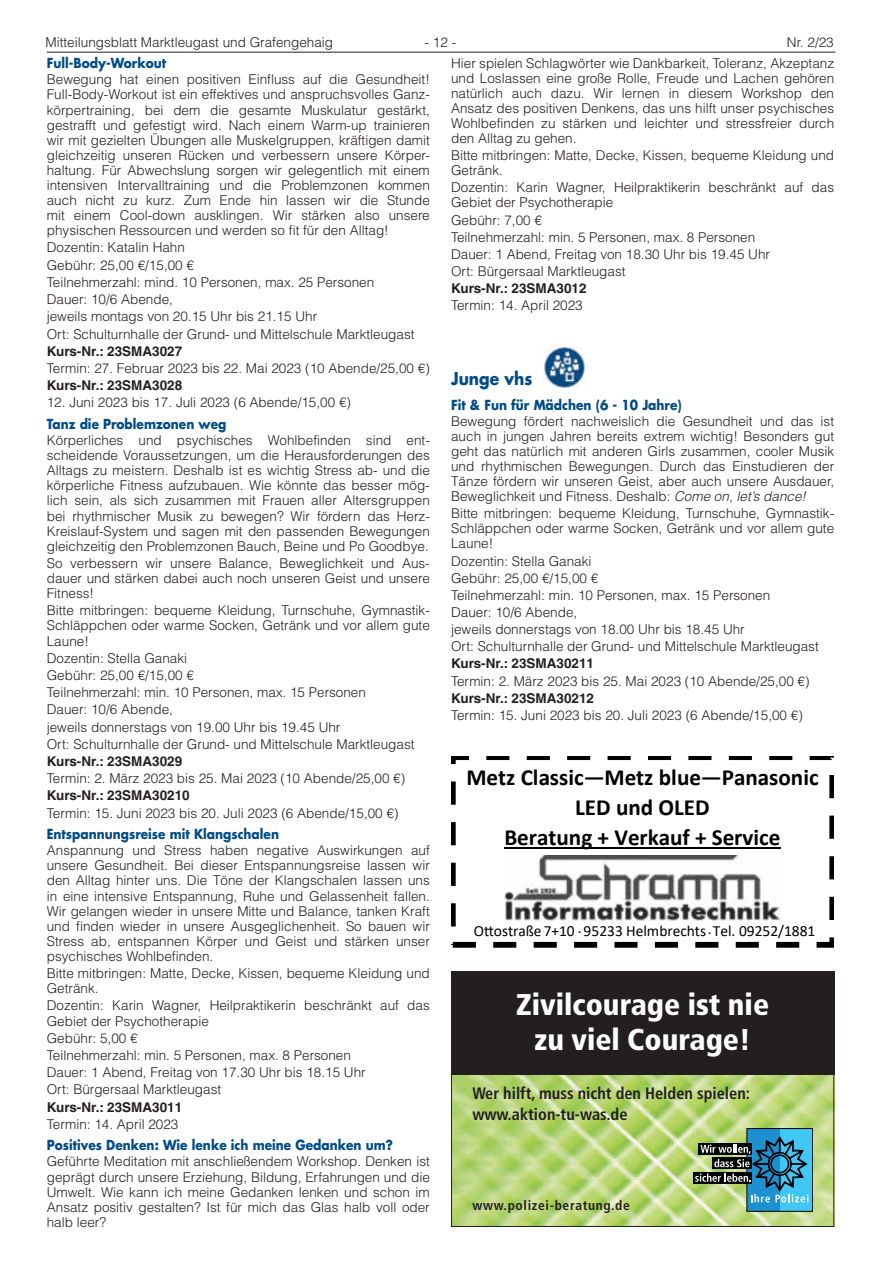
<style>
.page{position:relative;width:881px;height:1263px;background:#fff}
.page>*{position:absolute;margin:0;border:0;box-sizing:border-box;transform-origin:0 0}
.t1{font:900 condensed 30px/34.5px "Frutiger";color:#fff;text-align:center}
.t2{font:700 23.25px "Calibri";color:#000}
.t3{font:700 23.1px/30px "Calibri";color:#000;text-align:center}
.t4{font:700 17.25px "Futura LT";color:#004b87;scale:.9 1}
.t5{font:700 condensed 16.5px/21px "Frutiger";color:#231f20}
.t6{font:15.6px "Calibri";color:#000}
.t7{font:15.45px "Calibri";color:#000}
.t8{font:300 13.5px/15.1px "Helvetica LT";color:#231f20;text-align:justify}
.t9{font:700 13.5px "Helvetica LT";color:#231f20}
.t10{font:700 13.5px "Futura LT";color:#004b87;scale:.9 1}
.t11{font:700 condensed 13.5px "Frutiger";letter-spacing:.05em;color:#231f20}
.s1{font-style:italic}
</style>
<div class="page">
<hr style="left:47px;top:52px;width:788px;height:1px;background:#231f20">
<img style="left:543px;top:346px;width:42px;height:43px">
<svg style="left:451px;top:757px;width:382px;height:191px"></svg>
<hr style="left:504px;top:847px;width:276px;height:2px;background:#000">
<img style="left:504px;top:856px;width:276px;height:65px">
<svg style="left:706px;top:922px;width:4px;height:13px"></svg>
<div style="left:542px;top:925px;width:10px;height:12px;background:#fff"></div>
<svg style="left:543px;top:921px;width:38px;height:16px"></svg>
<img style="left:453px;top:1075px;width:378px;height:150px">
<div style="left:451px;top:972px;width:382px;height:103px;background:#231f20"></div>
<div style="left:451px;top:972px;width:382px;height:255px;border:1px solid #231f20"></div>
<div style="left:746px;top:1128px;width:33px;height:83px;background:#1d90d0"></div>
<div style="left:779px;top:1128px;width:33px;height:83px;background:#40c7f4"></div>
<div style="left:692px;top:1172px;width:59px;height:12px;background:#000"></div>
<svg style="left:695px;top:1134px;width:114px;height:68px"></svg>
<p class="t8" style="left:45px;top:34px;width:289px">Mitteilungsblatt Marktleugast und Grafengehaig</p>
<p class="t8" style="left:424px;top:34px;width:33px">- 12 -</p>
<p class="t8" style="left:451px;top:31px;width:384px;line-height:21.3px;text-align:right">Nr. 2/23<br>Hier spielen Schlagwörter wie Dankbarkeit, Toleranz, Akzeptanz</p>
<p class="t8" style="left:451px;top:71px;width:384px">und Loslassen eine große Rolle, Freude und Lachen gehören natürlich auch dazu. Wir lernen in diesem Workshop den Ansatz des positiven Denkens, das uns hilft unser psychisches Wohlbefinden zu stärken und leichter und stressfreier durch den Alltag zu gehen.</p>
<p class="t8" style="left:451px;top:148px;width:384px">Bitte mitbringen: Matte, Decke, Kissen, bequeme Kleidung und<br>Getränk.</p>
<p class="t8" style="left:451px;top:180px;width:384px">Dozentin: Karin Wagner, Heilpraktikerin beschränkt auf das<br>Gebiet der Psychotherapie</p>
<p class="t8" style="left:451px;top:211px;width:320px;line-height:17.1px;text-align:left">Gebühr: 7,00 €<br>Teilnehmerzahl: min. 5 Personen, max. 8 Personen Dauer: 1 Abend, Freitag von 18.30 Uhr bis 19.45 Uhr Ort: Bürgersaal Marktleugast</p>
<p class="t9" style="left:451px;top:280px;width:137px">Kurs-Nr.: 23SMA3012</p>
<p class="t8" style="left:451px;top:298px;width:133px">Termin: 14. April 2023</p>
<p class="t10" style="left:47px;top:54px;width:134px">Full-Body-Workout</p>
<p class="t8" style="left:47px;top:72px;width:384px">Bewegung hat einen positiven Einfluss auf die Gesundheit!<br>Full-Body-Workout ist ein effektives und anspruchsvolles Ganz&shy;körpertraining, bei dem die gesamte Muskulatur gestärkt, gestrafft und gefestigt wird. Nach einem Warm-up trainieren wir mit gezielten Übungen alle Muskelgruppen, kräftigen damit gleichzeitig unseren Rücken und verbessern unsere Körper&shy;haltung. Für Abwechslung sorgen wir gelegentlich mit einem intensiven Intervalltraining und die Problemzonen kommen auch nicht zu kurz. Zum Ende hin lassen wir die Stunde mit einem Cool-down ausklingen. Wir stärken also unsere physischen Ressourcen und werden so fit für den Alltag!</p>
<p class="t8" style="left:47px;top:239px;width:369px;line-height:17.2px;text-align:left">Dozentin: Katalin Hahn<br>Gebühr: 25,00 €/15,00 €<br>Teilnehmerzahl: mind. 10 Personen, max. 25 Personen Dauer: 10/6 Abende,<br>jeweils montags von 20.15 Uhr bis 21.15 Uhr<br>Ort: Schulturnhalle der Grund- und Mittelschule Marktleugast</p>
<p class="t9" style="left:47px;top:343px;width:137px">Kurs-Nr.: 23SMA3027</p>
<p class="t8" style="left:47px;top:360px;width:384px">Termin: 27. Februar 2023 bis 22. Mai 2023 (10 Abende/25,00 €)</p>
<p class="t9" style="left:47px;top:377px;width:137px">Kurs-Nr.: 23SMA3028</p>
<p class="t8" style="left:47px;top:395px;width:305px">12. Juni 2023 bis 17. Juli 2023 (6 Abende/15,00 €)</p>
<p class="t10" style="left:47px;top:415px;width:201px">Tanz die Problemzonen weg</p>
<p class="t8" style="left:47px;top:432px;width:384px">Körperliches und psychisches Wohlbefinden sind ent&shy;scheidende Voraussetzungen, um die Herausforderungen des Alltags zu meistern. Deshalb ist es wichtig Stress ab- und die körperliche Fitness aufzubauen. Wie könnte das besser mög&shy;lich sein, als sich zusammen mit Frauen aller Altersgruppen bei rhythmischer Musik zu bewegen? Wir fördern das Herz-Kreislauf-System und sagen mit den passenden Bewegungen gleichzeitig den Problemzonen Bauch, Beine und Po Goodbye.</p>
<p class="t8" style="left:47px;top:555px;width:384px">So verbessern wir unsere Balance, Beweglichkeit und Aus&shy;dauer und stärken dabei auch noch unseren Geist und unsere Fitness!</p>
<p class="t8" style="left:47px;top:603px;width:384px">Bitte mitbringen: bequeme Kleidung, Turnschuhe, Gymnastik-Schläppchen oder warme Socken, Getränk und vor allem gute Laune!</p>
<p class="t8" style="left:47px;top:649px;width:369px;line-height:17.2px;text-align:left">Dozentin: Stella Ganaki<br>Gebühr: 25,00 €/15,00 €<br>Teilnehmerzahl: min. 10 Personen, max. 15 Personen<br>Dauer: 10/6 Abende,<br>jeweils donnerstags von 19.00 Uhr bis 19.45 Uhr<br>Ort: Schulturnhalle der Grund- und Mittelschule Marktleugast</p>
<p class="t9" style="left:47px;top:753px;width:137px">Kurs-Nr.: 23SMA3029</p>
<p class="t8" style="left:47px;top:771px;width:360px">Termin: 2. März 2023 bis 25. Mai 2023 (10 Abende/25,00 €)</p>
<p class="t9" style="left:47px;top:787px;width:144px">Kurs-Nr.: 23SMA30210</p>
<p class="t8" style="left:47px;top:805px;width:353px">Termin: 15. Juni 2023 bis 20. Juli 2023 (6 Abende/15,00 €)</p>
<p class="t10" style="left:47px;top:825px;width:259px">Entspannungsreise mit Klangschalen</p>
<p class="t8" style="left:47px;top:843px;width:384px">Anspannung und Stress haben negative Auswirkungen auf unsere Gesundheit. Bei dieser Entspannungsreise lassen wir den Alltag hinter uns. Die Töne der Klangschalen lassen uns in eine intensive Entspannung, Ruhe und Gelassenheit fallen.<br>Wir gelangen wieder in unsere Mitte und Balance, tanken Kraft und finden wieder in unsere Ausgeglichenheit. So bauen wir Stress ab, entspannen Körper und Geist und stärken unser psychisches Wohlbefinden.</p>
<p class="t8" style="left:47px;top:966px;width:384px">Bitte mitbringen: Matte, Decke, Kissen, bequeme Kleidung und<br>Getränk.</p>
<p class="t8" style="left:47px;top:998px;width:384px">Dozentin: Karin Wagner, Heilpraktikerin beschränkt auf das<br>Gebiet der Psychotherapie</p>
<p class="t8" style="left:47px;top:1029px;width:320px;line-height:17.2px;text-align:left">Gebühr: 5,00 €<br>Teilnehmerzahl: min. 5 Personen, max. 8 Personen Dauer: 1 Abend, Freitag von 17.30 Uhr bis 18.15 Uhr Ort: Bürgersaal Marktleugast</p>
<p class="t9" style="left:47px;top:1099px;width:137px">Kurs-Nr.: 23SMA3011</p>
<p class="t8" style="left:47px;top:1116px;width:133px">Termin: 14. April 2023</p>
<p class="t10" style="left:47px;top:1136px;width:386px">Positives Denken: Wie lenke ich meine Gedanken um?</p>
<p class="t8" style="left:47px;top:1154px;width:384px">Geführte Meditation mit anschließendem Workshop. Denken ist geprägt durch unsere Erziehung, Bildung, Erfahrungen und die Umwelt. Wie kann ich meine Gedanken lenken und schon im Ansatz positiv gestalten? Ist für mich das Glas halb voll oder halb leer?</p>
<p class="t4" style="left:451px;top:367px;width:92px">Junge vhs</p>
<p class="t10" style="left:451px;top:396px;width:258px">Fit &amp; Fun für Mädchen (6 - 10 Jahre)</p>
<p class="t8" style="left:451px;top:414px;width:384px">Bewegung fördert nachweislich die Gesundheit und das ist auch in jungen Jahren bereits extrem wichtig! Besonders gut geht das natürlich mit anderen Girls zusammen, cooler Musik und rhythmischen Bewegungen. Durch das Einstudieren der Tänze fördern wir unseren Geist, aber auch unsere Ausdauer, Beweglichkeit und Fitness. Deshalb: <span class="s1">Come on, let’s dance!</span></p>
<p class="t8" style="left:451px;top:506px;width:384px">Bitte mitbringen: bequeme Kleidung, Turnschuhe, Gymnastik-Schläppchen oder warme Socken, Getränk und vor allem gute Laune!</p>
<p class="t8" style="left:451px;top:552px;width:369px;line-height:17.1px;text-align:left">Dozentin: Stella Ganaki<br>Gebühr: 25,00 €/15,00 €<br>Teilnehmerzahl: min. 10 Personen, max. 15 Personen<br>Dauer: 10/6 Abende,<br>jeweils donnerstags von 18.00 Uhr bis 18.45 Uhr<br>Ort: Schulturnhalle der Grund- und Mittelschule Marktleugast</p>
<p class="t9" style="left:451px;top:655px;width:144px">Kurs-Nr.: 23SMA30211</p>
<p class="t8" style="left:451px;top:673px;width:360px">Termin: 2. März 2023 bis 25. Mai 2023 (10 Abende/25,00 €)</p>
<p class="t9" style="left:451px;top:690px;width:144px">Kurs-Nr.: 23SMA30212</p>
<p class="t8" style="left:451px;top:707px;width:353px">Termin: 15. Juni 2023 bis 20. Juli 2023 (6 Abende/15,00 €)</p>
<h3 class="t3" style="left:472px;top:758px;width:351px">Metz Classic—Metz blue—Panasonic<br>LED und OLED<br>Beratung + Verkauf + Service</h3>
<h3 class="t3" style="left:602px;top:760px;width:234px">Metz Classic—Metz blue</h3>
<h3 class="t3" style="left:472px;top:762px;width:351px">Metz Classic—Metz blue—Panasonic<br>LED und OLED<br>Beratung + Verkauf + Service</h3>
<h2 class="t2" style="left:466px;top:761px;width:140px">Metz Classic—</h2>
<h2 class="t2" style="left:658px;top:761px;width:161px">blue—Panasonic</h2>
<h2 class="t2" style="left:575px;top:791px;width:136px">LED und OLED</h2>
<h2 class="t2" style="left:504px;top:821px;width:277px">Beratung + Verkauf + Service</h2>
<h3 class="t3" style="left:639px;top:820px;width:238px">Beratung + Verkauf + Ser</h3>
<p class="t7" style="left:481px;top:917px;width:335px">Ottostaße7+10 . 95233 Helmbrechts Tel. 09252/1881</p>
<p class="t7" style="left:611px;top:918px;width:267px">Ottostaße7+10 . 95233 Helmbrechts Tel. 0</p>
<p class="t7" style="left:481px;top:920px;width:335px">Ottostaße7+10 . 95233 Helmbrechts Tel. 09252/1881</p>
<p class="t6" style="left:473px;top:920px;width:135px">Ottostraße7+10 . 952</p>
<h1 class="t1" style="left:516px;top:988px;width:254px">Zivilcourage ist nie zu viel Courage!</h1>
<p class="t5" style="left:472px;top:1083px;width:279px">Wer hilft, muss nicht den Helden spielen: www.aktion-tu-was.de</p>
<p class="t11" style="left:472px;top:1198px;width:159px">www.polizei-beratung.de</p>
</div>
